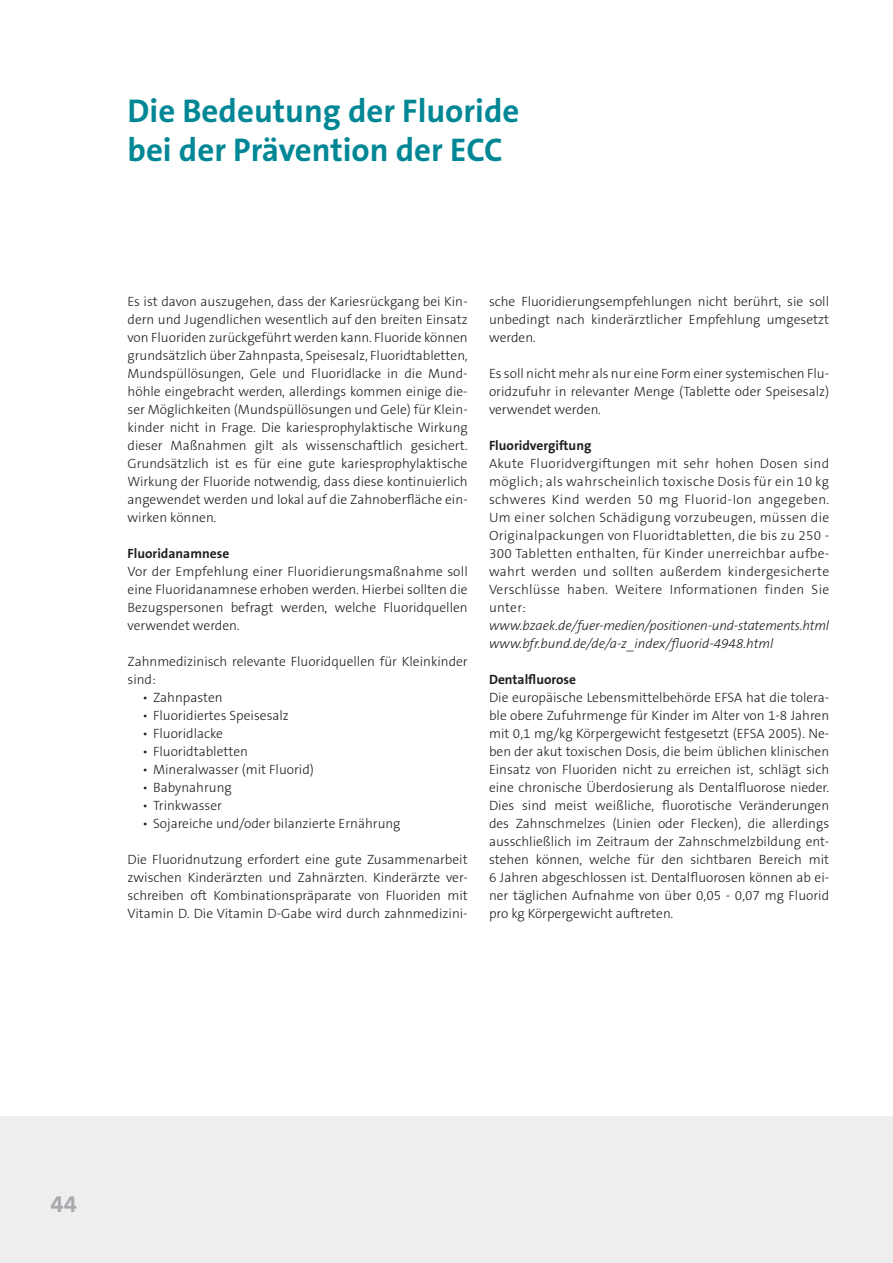
<style>
.page{position:relative;width:893px;height:1263px;background:#fff}
.page>*{position:absolute;margin:0;border:0;box-sizing:border-box;transform-origin:0 0}
.t1{font:700 33px/39px "The Sans B7";color:#008795}
.t2{font:700 24px "The Sans B7";color:#a8a9ad}
.t3{font:300 13.5px/18px "The Sans B Plus W3";color:#231f20;text-align:justify}
.t4{font:italic 300 13.5px/18px "The Sans B Plus W3";letter-spacing:-.015em;color:#231f20}
.t5{font:700 13.5px "The Sans B Plus W7";color:#231f20}
</style>
<div class="page">
<div style="left:0;top:1117px;width:893px;height:146px;background:#eeeeef"></div>
<h1 class="t1" style="left:128px;top:94px;width:393px">Die Bedeutung der Fluoride bei der Prävention der ECC</h1>
<p class="t3" style="left:128px;top:293px;width:342px">Es ist davon auszugehen, dass der Kariesrückgang bei Kin&shy;dern und Jugendlichen wesentlich auf den breiten Einsatz von Fluoriden zurückgeführt werden kann. Fluoride können grundsätzlich über Zahnpasta, Speisesalz, Fluoridtabletten, Mundspüllösungen, Gele und Fluoridlacke in die Mund&shy;höhle eingebracht werden, allerdings kommen einige die&shy;ser Möglichkeiten (Mundspüllösungen und Gele) für Klein&shy;kinder nicht in Frage. Die kariesprophylaktische Wirkung dieser Maßnahmen gilt als wissenschaftlich gesichert.<br>Grundsätzlich ist es für eine gute kariesprophylaktische Wirkung der Fluoride notwendig, dass diese kontinuierlich angewendet werden und lokal auf die Zahnoberfläche ein&shy;wirken können.</p>
<p class="t5" style="left:128px;top:545px;width:103px">Fluoridanamnese</p>
<p class="t3" style="left:128px;top:562px;width:342px">Vor der Empfehlung einer Fluoridierungsmaßnahme soll eine Fluoridanamnese erhoben werden. Hierbei sollten die Bezugspersonen befragt werden, welche Fluoridquellen verwendet werden.</p>
<p class="t3" style="left:128px;top:652px;width:342px">Zahnmedizinisch relevante Fluoridquellen für Kleinkinder sind:</p>
<p class="t3" style="left:143px;top:688px;width:82px">• Zahnpasten</p>
<p class="t3" style="left:143px;top:706px;width:148px">• Fluoridiertes Speisesalz</p>
<p class="t3" style="left:143px;top:724px;width:82px">• Fluoridlacke</p>
<p class="t3" style="left:143px;top:742px;width:107px">• Fluoridtabletten</p>
<p class="t3" style="left:143px;top:760px;width:173px">• Mineralwasser (mit Fluorid)</p>
<p class="t3" style="left:143px;top:778px;width:91px">• Babynahrung</p>
<p class="t3" style="left:143px;top:796px;width:81px">• Trinkwasser</p>
<p class="t3" style="left:143px;top:814px;width:259px">• Sojareiche und/oder bilanzierte Ernährung</p>
<p class="t3" style="left:128px;top:850px;width:342px">Die Fluoridnutzung erfordert eine gute Zusammenarbeit zwischen Kinderärzten und Zahnärzten. Kinderärzte ver&shy;schreiben oft Kombinationspräparate von Fluoriden mit Vitamin D. Die Vitamin D-Gabe wird durch zahnmedizini-</p>
<p class="t3" style="left:489px;top:292px;width:342px">sche Fluoridierungsempfehlungen nicht berührt, sie soll unbedingt nach kinderärztlicher Empfehlung umgesetzt werden.</p>
<p class="t3" style="left:489px;top:364px;width:342px">Es soll nicht mehr als nur eine Form einer systemischen Flu&shy;oridzufuhr in relevanter Menge (Tablette oder Speisesalz) verwendet werden.</p>
<p class="t5" style="left:489px;top:437px;width:104px">Fluoridvergiftung</p>
<p class="t3" style="left:489px;top:454px;width:342px">Akute Fluoridvergiftungen mit sehr hohen Dosen sind möglich; als wahrscheinlich toxische Dosis für ein 10 kg schweres Kind werden 50 mg Fluorid-Ion angegeben.<br>Um einer solchen Schädigung vorzubeugen, müssen die Originalpackungen von Fluoridtabletten, die bis zu 250 - 300 Tabletten enthalten, für Kinder unerreichbar aufbe&shy;wahrt werden und sollten außerdem kindergesicherte Verschlüsse haben. Weitere Informationen finden Sie unter:</p>
<p class="t4" style="left:489px;top:617px;width:342px">www.bzaek.de/fuer-medien/positionen-und-statements.html www.bfr.bund.de/de/a-z_index/fluorid-4948.html</p>
<p class="t5" style="left:489px;top:671px;width:89px">Dentalfluorose</p>
<p class="t3" style="left:489px;top:688px;width:342px">Die europäische Lebensmittelbehörde EFSA hat die tolera&shy;ble obere Zufuhrmenge für Kinder im Alter von 1-8 Jahren mit 0,1 mg/kg Körpergewicht festgesetzt (EFSA 2005). Ne&shy;ben der akut toxischen Dosis, die beim üblichen klinischen Einsatz von Fluoriden nicht zu erreichen ist, schlägt sich eine chronische Überdosierung als Dentalfluorose nieder.<br>Dies sind meist weißliche, fluorotische Veränderungen des Zahnschmelzes (Linien oder Flecken), die allerdings ausschließlich im Zeitraum der Zahnschmelzbildung ent&shy;stehen können, welche für den sichtbaren Bereich mit 6 Jahren abgeschlossen ist. Dentalfluorosen können ab ei&shy;ner täglichen Aufnahme von über 0,05 - 0,07 mg Fluorid pro kg Körpergewicht auftreten.</p>
<h2 class="t2" style="left:51px;top:1191px;width:28px">44</h2>
</div>
